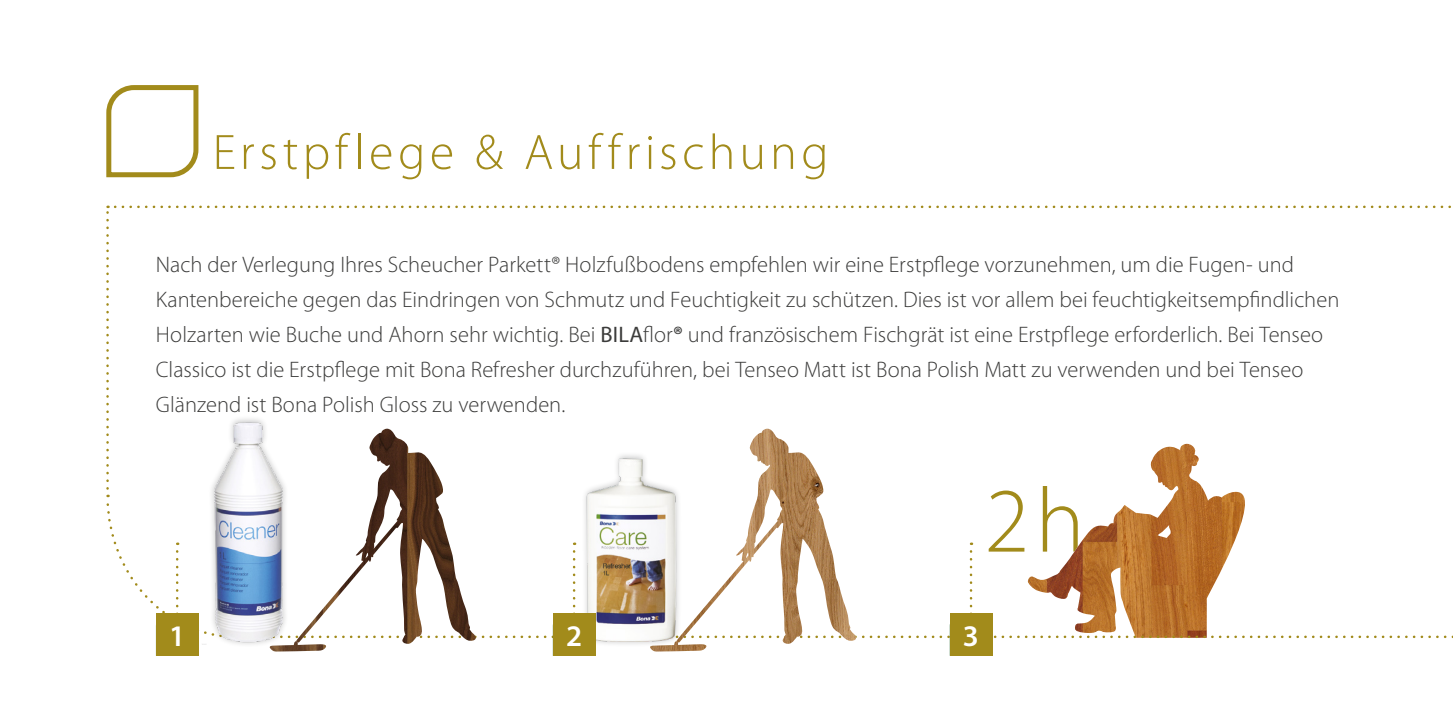
<style>
.page{position:relative;width:1453px;height:709px;background:#fff}
.page>*{position:absolute;margin:0;border:0;box-sizing:border-box;transform-origin:0 0}
.t1{font:300 92.25px "Myriad Pro";color:#a28b1b}
.t2{font:300 50px "Myriad Pro";letter-spacing:.09em;color:#a28b1b}
.t3{font:600 30px "Myriad Pro";color:#fff}
.t4{font:300 22.5px/35px "Myriad Pro";color:#3c3c3b}
.s1{font-weight:400}
.s2{font-weight:600}
</style>
<div class="page">
<img style="left:1150px;top:444px;width:92px;height:50px">
<svg style="left:106px;top:206px;width:3px;height:282px"></svg>
<svg style="left:115px;top:206px;width:1336px;height:2px"></svg>
<img style="left:211px;top:418px;width:58px;height:76px">
<img style="left:586px;top:455px;width:63px;height:39px">
<img style="left:649px;top:430px;width:175px;height:64px">
<img style="left:269px;top:430px;width:174px;height:64px">
<svg style="left:106px;top:494px;width:1347px;height:162px"></svg>
<svg style="left:106px;top:85px;width:93px;height:93px"></svg>
<p class="t2" style="left:213px;top:122px;width:617px">Erstpflege &amp; Auffrischung</p>
<p class="t4" style="left:156px;top:247px;width:1185px">Nach der Verlegung Ihres Scheucher Parkett® Holzfußbodens empfehlen wir eine Erstpflege vorzunehmen, um die Fugen- und Kantenbereiche gegen das Eindringen von Schmutz und Feuchtigkeit zu schützen. Dies ist vor allem bei feuchtigkeitsempfindlichen Holzarten wie Buche und Ahorn sehr wichtig. Bei <span class="s1">BILA</span>flor<span class="s2">®</span> und französischem Fischgrät ist eine Erstpflege erforderlich. Bei Tenseo Classico ist die Erstpflege mit Bona Refresher durchzuführen, bei Tenseo Matt ist Bona Polish Matt zu verwenden und bei Tenseo Glänzend ist Bona Polish Gloss zu verwenden.</p>
<p class="t1" style="left:984px;top:465px;width:102px">2h</p>
<p class="t3" style="left:169px;top:616px;width:18px">1</p>
<p class="t3" style="left:566px;top:616px;width:18px">2</p>
<p class="t3" style="left:963px;top:616px;width:18px">3</p>
</div>
